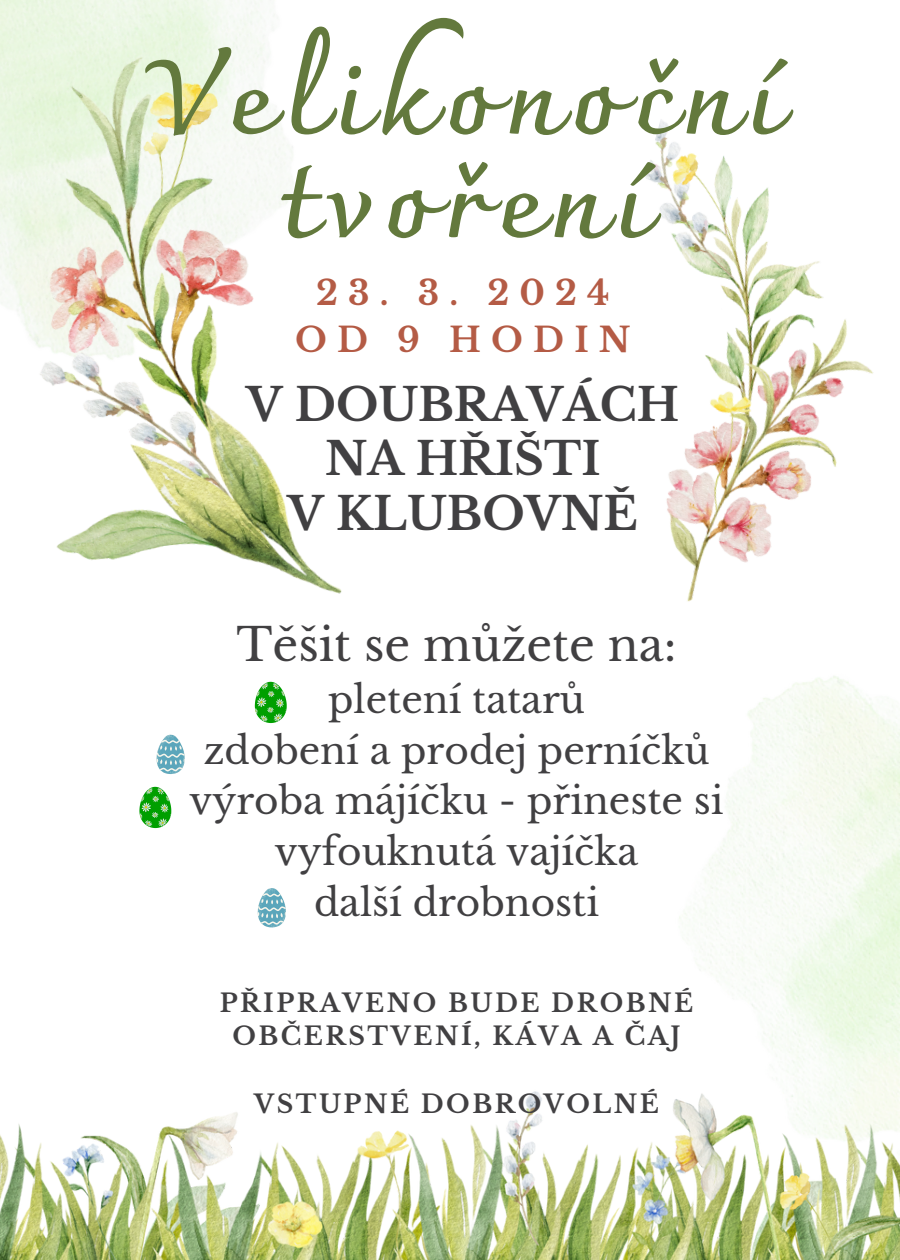
<style>
.page{position:relative;width:900px;height:1260px;background:#fff}
.page>*{position:absolute;margin:0;border:0;box-sizing:border-box;transform-origin:0 0}
.t1{font:700 104.5px/103.5px "Charmonman";letter-spacing:.1em;color:#63793d;text-align:center}
.t2{font:700 45px/54.5px "Libre Baskerville";color:#414042;text-align:center}
.t3{font:45px "Libre Baskerville";color:#414042}
.t4{font:37.5px/50.5px "Libre Baskerville";color:#414042;text-align:center}
.t5{font:700 33.75px/47px "Libre Baskerville";letter-spacing:.3em;color:#b45b45;text-align:center}
.t6{font:700 25px/33.8px "Libre Baskerville";letter-spacing:.1em;color:#414042;text-align:center}
</style>
<div class="page">
<img style="left:0;top:1061px;width:900px;height:199px">
<img style="left:645px;top:119px;width:228px;height:483px">
<img style="left:0;top:12px;width:342px;height:582px">
<svg style="left:255px;top:682px;width:32px;height:41px"></svg>
<svg style="left:157px;top:735px;width:28px;height:39px"></svg>
<svg style="left:139px;top:787px;width:32px;height:41px"></svg>
<svg style="left:258px;top:888px;width:28px;height:39px"></svg>
<p class="t1" style="left:147px;top:46px;width:633px">Velikonoční tvoření</p>
<p class="t5" style="left:295px;top:270px;width:337px">23. 3. 2024<br>OD 9 HODIN</p>
<p class="t2" style="left:247px;top:378px;width:434px">V DOUBRAVÁCH<br>NA HŘIŠTI<br>V KLUBOVNĚ</p>
<p class="t3" style="left:236px;top:617px;width:442px">Těšit se můžete na:</p>
<p class="t4" style="left:190px;top:675px;width:536px">pletení tatarů<br>zdobení a prodej perníčků výroba májíčku - přineste si vyfouknutá vajíčka<br>další drobnosti</p>
<h2 class="t6" style="left:220px;top:986px;width:475px">PŘIPRAVENO BUDE DROBNÉ<br>OBČERSTVENÍ, KÁVA A ČAJ</h2>
<h4 class="t6" style="left:254px;top:1087px;width:406px">VSTUPNÉ DOBROVOLNÉ</h4>
</div>
